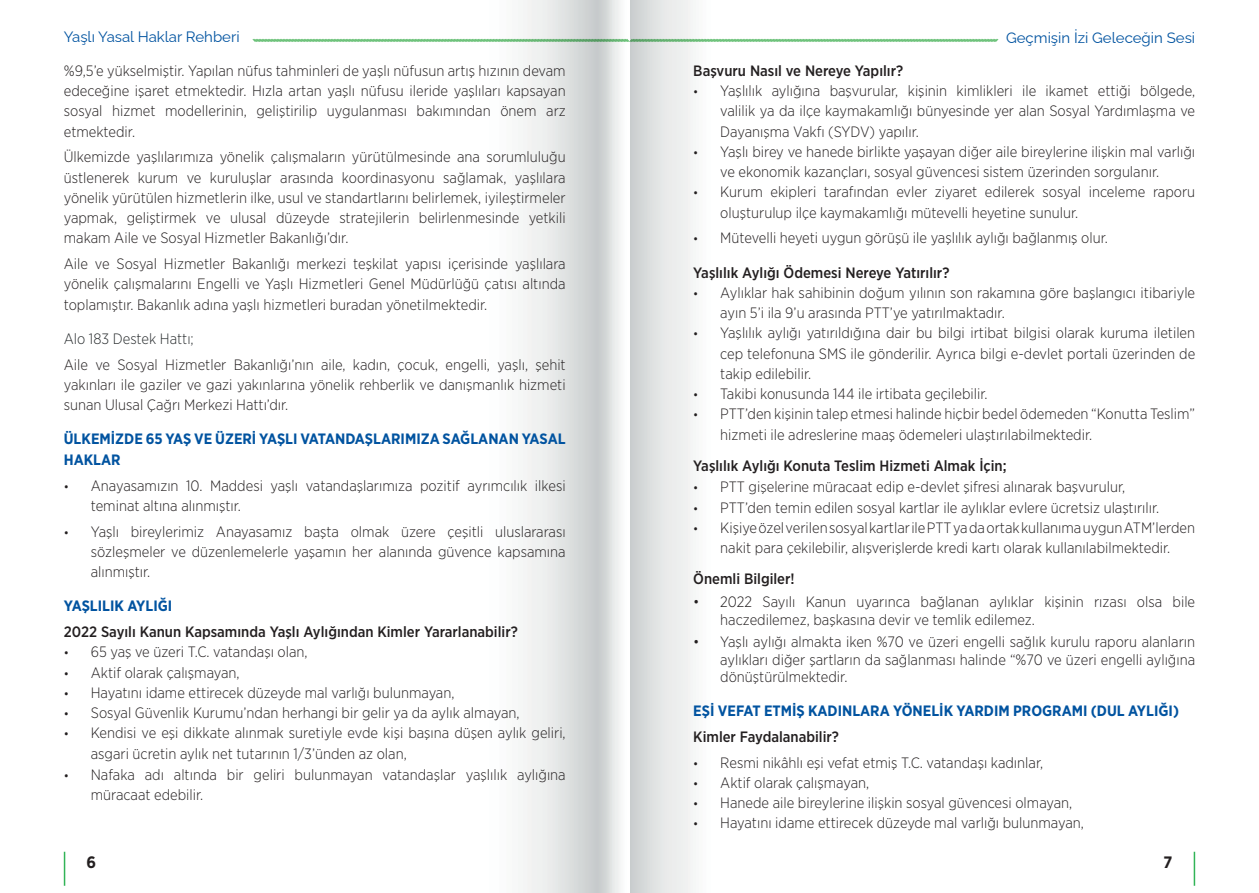
<style>
.page{position:relative;width:1259px;height:893px;background:#fff}
.page>*{position:absolute;margin:0;border:0;box-sizing:border-box;transform-origin:0 0}
.t1{font:700 16.5px "Gotham Narrow";color:#231f20}
.t2{font:300 15px/20.2px "Gotham Narrow";color:#231f20;text-align:justify}
.t3{font:500 15px "Gotham Narrow";color:#231f20}
.t4{font:700 15px/20.2px "Gotham Narrow";color:#0153a0}
.t5{font:15px "Raleway";color:#0153a0}
.t6{font:300 15px "Gotham Narrow";color:#292d2f}
.s1{font-weight:400;font-size:12px}
</style>
<div class="page">
<hr style="left:1193px;top:852px;width:2px;height:34px;background:#32b457">
<hr style="left:64px;top:852px;width:1px;height:34px;background:#32b457">
<svg style="left:252px;top:39px;width:747px;height:3px"></svg>
<p class="t5" style="left:64px;top:25px;width:177px">Yaşlı Yasal Haklar Rehberi</p>
<p class="t5" style="left:1006px;top:25px;width:191px">Geçmişin İzi Geleceğin Sesi</p>
<p class="t2" style="left:64px;top:60px;width:503px">%9,5’e yükselmiştir. Yapılan nüfus tahminleri de yaşlı nüfusun artış hızının devam edeceğine işaret etmektedir. Hızla artan yaşlı nüfusu ileride yaşlıları kapsayan sosyal hizmet modellerinin, geliştirilip uygulanması bakımından önem arz etmektedir.</p>
<p class="t2" style="left:64px;top:147px;width:503px">Ülkemizde yaşlılarımıza yönelik çalışmaların yürütülmesinde ana sorumluluğu üstlenerek kurum ve kuruluşlar arasında koordinasyonu sağlamak, yaşlılara yönelik yürütülen hizmetlerin ilke, usul ve standartlarını belirlemek, iyileştirmeler yapmak, geliştirmek ve ulusal düzeyde stratejilerin belirlenmesinde yetkili makam Aile ve Sosyal Hizmetler Bakanlığı’dır.</p>
<p class="t2" style="left:64px;top:253px;width:503px">Aile ve Sosyal Hizmetler Bakanlığı merkezi teşkilat yapısı içerisinde yaşlılara yönelik çalışmalarını Engelli ve Yaşlı Hizmetleri Genel Müdürlüğü çatısı altında toplamıştır. Bakanlık adına yaşlı hizmetleri buradan yönetilmektedir.</p>
<p class="t6" style="left:64px;top:329px;width:132px">Alo 183 Destek Hattı;</p>
<p class="t2" style="left:64px;top:354px;width:503px">Aile ve Sosyal Hizmetler Bakanlığı’nın aile, kadın, çocuk, engelli, yaşlı, şehit yakınları ile gaziler ve gazi yakınlarına yönelik rehberlik ve danışmanlık hizmeti sunan Ulusal Çağrı Merkezi Hattı’dır.</p>
<p class="t4" style="left:64px;top:429px;width:503px">ÜLKEMİZDE 65 YAŞ VE ÜZERİ YAŞLI VATANDAŞLARIMIZA SAĞLANAN YASAL<br>HAKLAR</p>
<p class="t2" style="left:91px;top:475px;width:476px;text-indent:-27px"><span class="s1">•</span> Anayasamızın 10. Maddesi yaşlı vatandaşlarımıza pozitif ayrımcılık ilkesi teminat altına alınmıştır.</p>
<p class="t2" style="left:91px;top:521px;width:476px;text-indent:-27px"><span class="s1">•</span> Yaşlı bireylerimiz Anayasamız başta olmak üzere çeşitli uluslararası sözleşmeler ve düzenlemelerle yaşamın her alanında güvence kapsamına alınmıştır.</p>
<p class="t4" style="left:64px;top:596px;width:110px">YAŞLILIK AYLIĞI</p>
<p class="t3" style="left:64px;top:622px;width:455px">2022 Sayılı Kanun Kapsamında Yaşlı Aylığından Kimler Yararlanabilir?</p>
<p class="t2" style="left:64px;top:642px;width:245px"><span class="s1">•</span> 65 yaş ve üzeri T.C. vatandaşı olan,</p>
<p class="t2" style="left:64px;top:662px;width:177px"><span class="s1">•</span> Aktif olarak çalışmayan,</p>
<p class="t2" style="left:64px;top:682px;width:392px"><span class="s1">•</span> Hayatını idame ettirecek düzeyde mal varlığı bulunmayan,</p>
<p class="t2" style="left:64px;top:702px;width:457px"><span class="s1">•</span> Sosyal Güvenlik Kurumu’ndan herhangi bir gelir ya da aylık almayan,</p>
<p class="t2" style="left:91px;top:723px;width:476px;text-indent:-27px"><span class="s1">•</span> Kendisi ve eşi dikkate alınmak suretiyle evde kişi başına düşen aylık geliri, asgari ücretin aylık net tutarının 1/3’ünden az olan,</p>
<p class="t2" style="left:91px;top:764px;width:476px;text-indent:-27px"><span class="s1">•</span> Nafaka adı altında bir geliri bulunmayan vatandaşlar yaşlılık aylığına müracaat edebilir.</p>
<p class="t3" style="left:693px;top:61px;width:211px">Başvuru Nasıl ve Nereye Yapılır?</p>
<p class="t2" style="left:720px;top:80px;width:476px;text-indent:-27px"><span class="s1">•</span> Yaşlılık aylığına başvurular, kişinin kimlikleri ile ikamet ettiği bölgede, valilik ya da ilçe kaymakamlığı bünyesinde yer alan Sosyal Yardımlaşma ve Dayanışma Vakfı (SYDV) yapılır.</p>
<p class="t2" style="left:693px;top:141px;width:503px;text-align:center"><span class="s1">•</span> Yaşlı birey ve hanede birlikte yaşayan diğer aile bireylerine ilişkin mal varlığı ve ekonomik kazançları, sosyal güvencesi sistem üzerinden sorgulanır.</p>
<p class="t2" style="left:720px;top:182px;width:476px;text-indent:-27px"><span class="s1">•</span> Kurum ekipleri tarafından evler ziyaret edilerek sosyal inceleme raporu oluşturulup ilçe kaymakamlığı mütevelli heyetine sunulur.</p>
<p class="t2" style="left:693px;top:228px;width:416px"><span class="s1">•</span> Mütevelli heyeti uygun görüşü ile yaşlılık aylığı bağlanmış olur.</p>
<p class="t3" style="left:693px;top:263px;width:258px">Yaşlılık Aylığı Ödemesi Nereye Yatırılır?</p>
<p class="t2" style="left:720px;top:282px;width:476px;text-indent:-27px"><span class="s1">•</span> Aylıklar hak sahibinin doğum yılının son rakamına göre başlangıcı itibariyle ayın 5’i ila 9’u arasında PTT’ye yatırılmaktadır.</p>
<p class="t2" style="left:720px;top:323px;width:476px;text-indent:-27px"><span class="s1">•</span> Yaşlılık aylığı yatırıldığına dair bu bilgi irtibat bilgisi olarak kuruma iletilen cep telefonuna SMS ile gönderilir. Ayrıca bilgi e-devlet portali üzerinden de takip edilebilir.</p>
<p class="t2" style="left:693px;top:383px;width:296px"><span class="s1">•</span> Takibi konusunda 144 ile irtibata geçilebilir.</p>
<p class="t2" style="left:720px;top:404px;width:476px;text-indent:-27px"><span class="s1">•</span> PTT’den kişinin talep etmesi halinde hiçbir bedel ödemeden “Konutta Teslim” hizmeti ile adreslerine maaş ödemeleri ulaştırılabilmektedir.</p>
<p class="t3" style="left:693px;top:456px;width:315px">Yaşlılık Aylığı Konuta Teslim Hizmeti Almak İçin;</p>
<p class="t2" style="left:693px;top:477px;width:433px"><span class="s1">•</span> PTT gişelerine müracaat edip e-devlet şifresi alınarak başvurulur,</p>
<p class="t2" style="left:693px;top:497px;width:467px"><span class="s1">•</span> PTT’den temin edilen sosyal kartlar ile aylıklar evlere ücretsiz ulaştırılır.</p>
<p class="t2" style="left:693px;top:517px;width:503px;text-align:center"><span class="s1">•</span> Kişiye özel verilen sosyal kartlar ile PTT ya da ortak kullanıma uygun ATM’lerden nakit para çekilebilir, alışverişlerde kredi kartı olarak kullanılabilmektedir.</p>
<p class="t3" style="left:693px;top:570px;width:103px">Önemli Bilgiler!</p>
<p class="t2" style="left:720px;top:593px;width:476px;line-height:17.2px;text-indent:-27px">• 2022 Sayılı Kanun uyarınca bağlanan aylıklar kişinin rızası olsa bile haczedilemez, başkasına devir ve temlik edilemez.</p>
<p class="t2" style="left:720px;top:633px;width:476px;line-height:17.2px;text-indent:-27px">• Yaşlı aylığı almakta iken %70 ve üzeri engelli sağlık kurulu raporu alanların aylıkları diğer şartların da sağlanması halinde “%70 ve üzeri engelli aylığına dönüştürülmektedir.</p>
<p class="t4" style="left:693px;top:700px;width:487px">EŞİ VEFAT ETMİŞ KADINLARA YÖNELİK YARDIM PROGRAMI (DUL AYLIĞI)</p>
<p class="t3" style="left:693px;top:727px;width:147px">Kimler Faydalanabilir?</p>
<p class="t2" style="left:693px;top:752px;width:351px"><span class="s1">•</span> Resmi nikâhlı eşi vefat etmiş T.C. vatandaşı kadınlar,</p>
<p class="t2" style="left:693px;top:772px;width:177px"><span class="s1">•</span> Aktif olarak çalışmayan,</p>
<p class="t2" style="left:693px;top:792px;width:380px"><span class="s1">•</span> Hanede aile bireylerine ilişkin sosyal güvencesi olmayan,</p>
<p class="t2" style="left:693px;top:813px;width:392px"><span class="s1">•</span> Hayatını idame ettirecek düzeyde mal varlığı bulunmayan,</p>
<p class="t1" style="left:87px;top:852px;width:11px">6</p>
<p class="t1" style="left:1163px;top:852px;width:10px">7</p>
</div>
